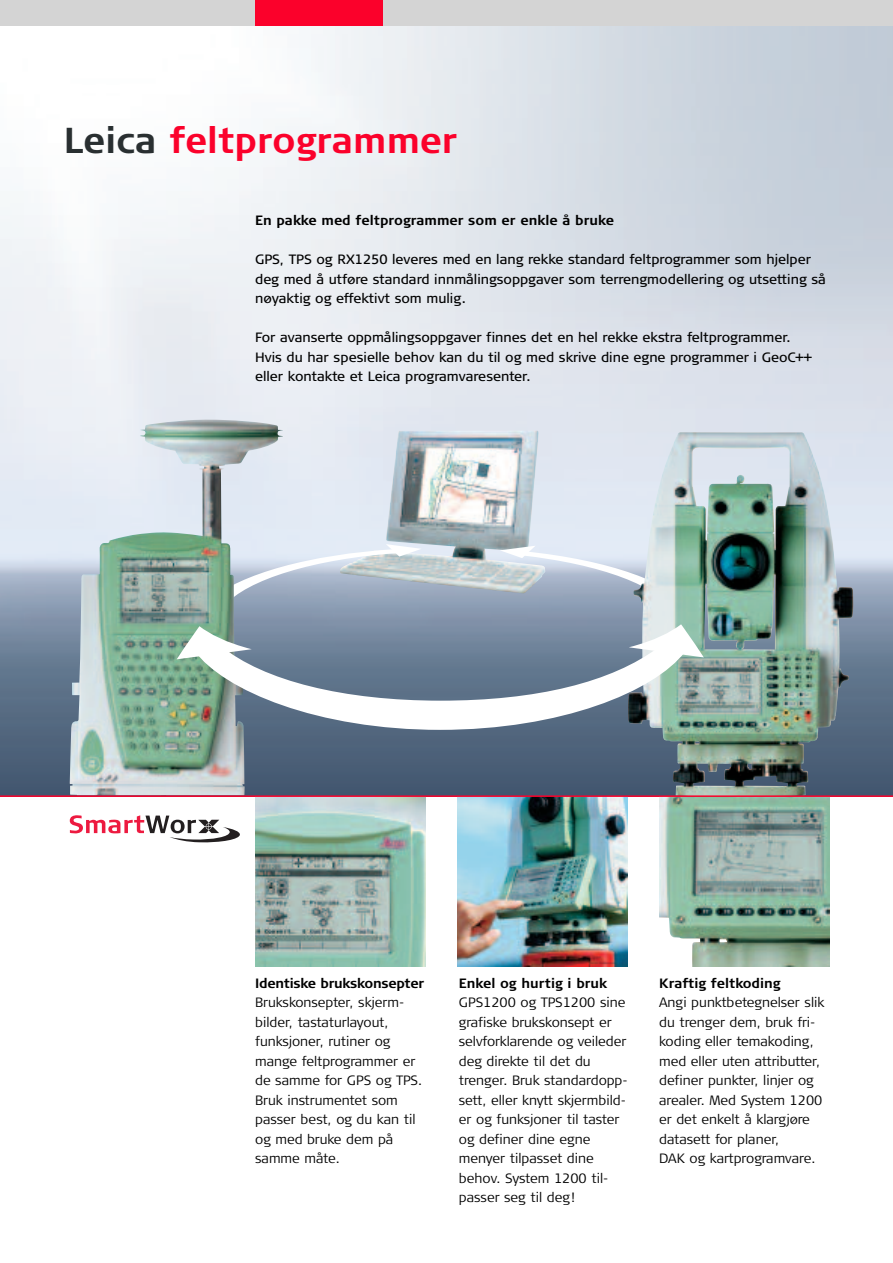
<style>
.page{position:relative;width:893px;height:1263px;background:#fff}
.page>*{position:absolute;margin:0;border:0;box-sizing:border-box;transform-origin:0 0}
.t1{font:700 36px "Signa Column";color:#fb012b}
.t2{font:300 13.5px/19.5px "Signa Column";color:#000}
.t3{font:13.5px/19.5px "Signa Column";color:#000}
.t4{font:700 13.5px "Signa Column";color:#000}
.t5{font:700 13.5px "Signa Column";letter-spacing:-.02em;color:#000}
.s1{color:#292f31}
</style>
<div class="page">
<img style="left:0;top:26px;width:893px;height:769px">
<div style="left:0;top:0;width:893px;height:26px;background:#d4d4d4"></div>
<div style="left:255px;top:0;width:128px;height:26px;background:#fb012b"></div>
<img style="left:341px;top:431px;width:204px;height:113px">
<img style="left:255px;top:797px;width:170px;height:169px">
<svg style="left:70px;top:815px;width:170px;height:27px"></svg>
<img style="left:457px;top:797px;width:170px;height:169px">
<img style="left:659px;top:797px;width:170px;height:169px">
<svg style="left:283px;top:544px;width:345px;height:70px;background:#b3bfcc"></svg>
<img style="left:628px;top:432px;width:226px;height:363px">
<img style="left:70px;top:420px;width:213px;height:375px">
<svg style="left:177px;top:624px;width:527px;height:106px"></svg>
<hr style="left:0;top:795px;width:893px;height:2px;background:#fb012b">
<h1 class="t1" style="left:64px;top:128px;width:395px"><span class="s1">Leica</span> feltprogrammer</h1>
<p class="t4" style="left:255px;top:216px;width:360px">En pakke med feltprogrammer som er enkle å bruke</p>
<p class="t3" style="left:255px;top:251px;width:572px">GPS, TPS og RX1250 leveres med en lang rekke standard feltprogrammer som hjelper deg med å utføre standard innmålingsoppgaver som terrengmodellering og utsetting så nøyaktig og effektivt som mulig.</p>
<p class="t3" style="left:255px;top:329px;width:558px">For avanserte oppmålingsoppgaver finnes det en hel rekke ekstra feltprogrammer.<br>Hvis du har spesielle behov kan du til og med skrive dine egne programmer i GeoC++ eller kontakte et Leica programvaresenter.</p>
<p class="t5" style="left:255px;top:978px;width:170px">Identiske brukskonsepter</p>
<p class="t2" style="left:255px;top:994px;width:169px">Brukskonsepter, skjerm&shy;bilder, tastaturlayout, funksjoner, rutiner og mange feltprogrammer er de samme for GPS og TPS.<br>Bruk instrumentet som passer best, og du kan til og med bruke dem på samme måte.</p>
<p class="t4" style="left:459px;top:978px;width:150px">Enkel og hurtig i bruk</p>
<p class="t2" style="left:459px;top:994px;width:170px">GPS1200 og TPS1200 sine grafiske brukskonsept er selvforklarende og veileder deg direkte til det du trenger. Bruk standardopp&shy;sett, eller knytt skjermbild&shy;er og funksjoner til taster og definer dine egne menyer tilpasset dine behov. System 1200 til&shy;passer seg til deg!</p>
<p class="t4" style="left:659px;top:978px;width:123px">Kraftig feltkoding</p>
<p class="t2" style="left:659px;top:994px;width:167px">Angi punktbetegnelser slik du trenger dem, bruk fri&shy;koding eller temakoding, med eller uten attributter, definer punkter, linjer og arealer. Med System 1200 er det enkelt å klargjøre datasett for planer,<br>DAK og kartprogramvare.</p>
</div>
